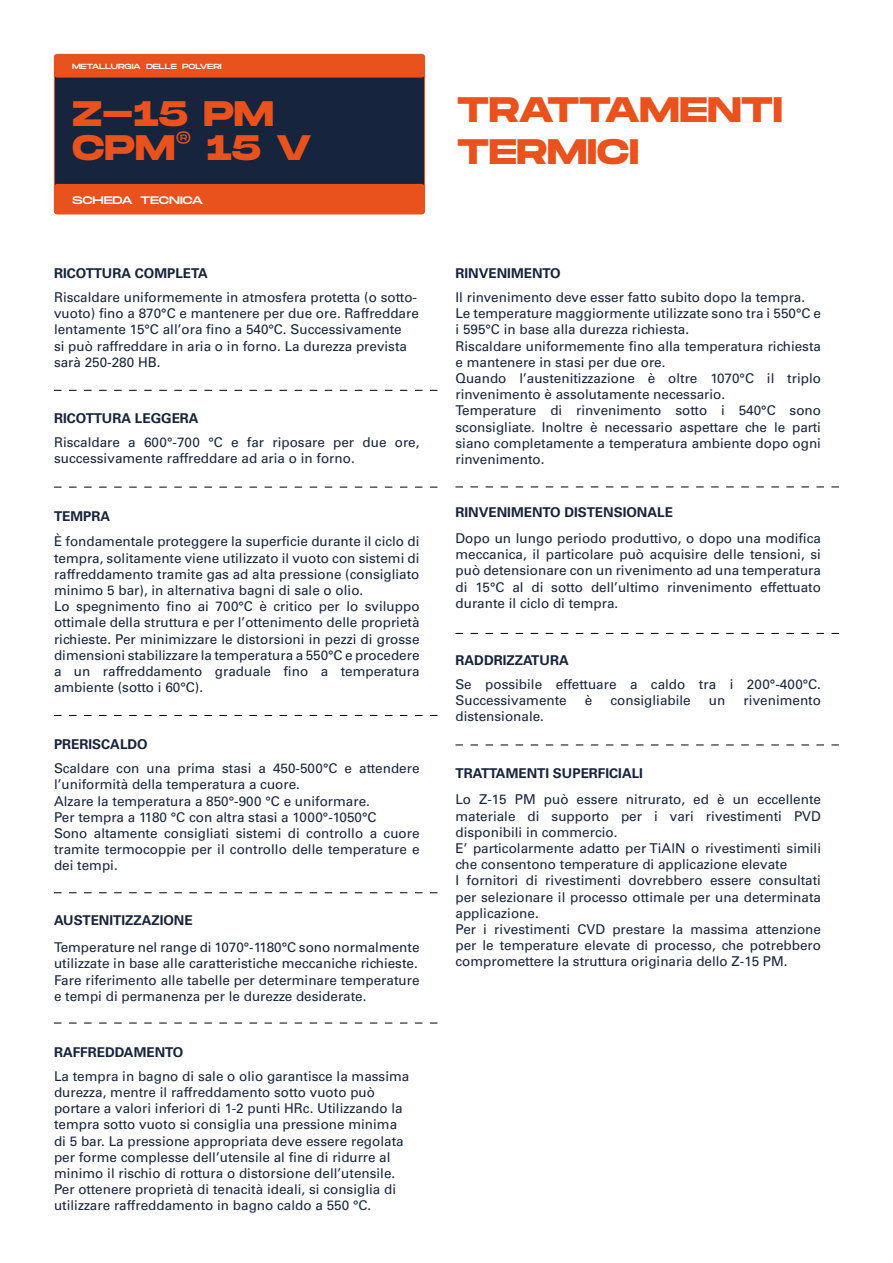
<style>
.page{position:relative;width:893px;height:1263px;background:#fff}
.page>*{position:absolute;margin:0;border:0;box-sizing:border-box;transform-origin:0 0}
.t1{font:700 35.4px/42.5px "Monument Extended";letter-spacing:-.01em;color:#e9511d}
.t2{font:13.5px/16.2px "Univers LT Std";color:#17243d}
.t3{font:700 13.5px "Univers LT Std";color:#17243d}
.t4{font:300 10.95px "Monument Extended";letter-spacing:-.015em;color:#fff}
.t5{font:300 7.5px "Monument Extended";letter-spacing:-.02em;color:#fff}
</style>
<div class="page">
<svg style="left:54px;top:390px;width:383px;height:1px"></svg>
<svg style="left:54px;top:487px;width:383px;height:1px"></svg>
<svg style="left:455px;top:487px;width:384px;height:1px"></svg>
<svg style="left:54px;top:715px;width:383px;height:1px"></svg>
<svg style="left:455px;top:633px;width:384px;height:1px"></svg>
<svg style="left:54px;top:892px;width:383px;height:1px"></svg>
<svg style="left:54px;top:1023px;width:383px;height:1px"></svg>
<svg style="left:455px;top:745px;width:384px;height:1px"></svg>
<div style="left:54px;top:54px;width:371px;height:160px;background:#17243d;border-radius:3px"></div>
<div style="left:54px;top:184px;width:371px;height:30px;background:#e9511d;border-radius:3px"></div>
<div style="left:54px;top:54px;width:371px;height:24px;background:#e9511d;border-radius:3px"></div>
<p class="t5" style="left:72px;top:60px;width:151px">METALLURGIA DELLE POLVERI</p>
<h1 class="t1" style="left:72px;top:95px;width:241px;line-height:34.5px">Z-15 PM<br>CPM<sup>®</sup> 15 V</h1>
<p class="t4" style="left:72px;top:192px;width:133px">SCHEDA TECNICA</p>
<p class="t3" style="left:54px;top:266px;width:155px">RICOTTURA COMPLETA</p>
<p class="t2" style="left:54px;top:289px;width:366px">Riscaldare uniformemente in atmosfera protetta (o sotto&shy;vuoto) fino a 870°C e mantenere per due ore. Raffreddare lentamente 15°C all’ora fino a 540°C. Successivamente<br>si può raffreddare in aria o in forno. La durezza prevista sarà 250-280 HB.</p>
<p class="t3" style="left:54px;top:411px;width:146px">RICOTTURA LEGGERA</p>
<p class="t2" style="left:54px;top:434px;width:367px">Riscaldare a 600°-700 °C e far riposare per due ore, successivamente raffreddare ad aria o in forno.</p>
<h1 class="t1" style="left:457px;top:87px;width:327px">TRATTAMENTI<br>TERMICI</h1>
<p class="t3" style="left:455px;top:266px;width:107px">RINVENIMENTO</p>
<p class="t2" style="left:455px;top:289px;width:367px">Il rinvenimento deve esser fatto subito dopo la tempra.<br>Le temperature maggiormente utilizzate sono tra i 550°C e i 595°C in base alla durezza richiesta.<br>Riscaldare uniformemente fino alla temperatura richiesta e mantenere in stasi per due ore.<br>Quando l’austenitizzazione è oltre 1070°C il triplo rinvenimento è assolutamente necessario.<br>Temperature di rinvenimento sotto i 540°C sono sconsigliate. Inoltre è necessario aspettare che le parti siano completamente a temperatura ambiente dopo ogni rinvenimento.</p>
<p class="t3" style="left:54px;top:508px;width:58px">TEMPRA</p>
<p class="t3" style="left:455px;top:505px;width:219px">RINVENIMENTO DISTENSIONALE</p>
<p class="t2" style="left:54px;top:534px;width:367px">È fondamentale proteggere la superficie durante il ciclo di tempra, solitamente viene utilizzato il vuoto con sistemi di raffreddamento tramite gas ad alta pressione (consigliato minimo 5 bar), in alternativa bagni di sale o olio.<br>Lo spegnimento fino ai 700°C è critico per lo sviluppo ottimale della struttura e per l’ottenimento delle proprietà richieste. Per minimizzare le distorsioni in pezzi di grosse dimensioni stabilizzare la temperatura a 550°C e procedere a un raffreddamento graduale fino a temperatura ambiente (sotto i 60°C).</p>
<p class="t2" style="left:455px;top:530px;width:367px;text-align:justify">Dopo un lungo periodo produttivo, o dopo una modifica meccanica, il particolare può acquisire delle tensioni, si può detensionare con un rivenimento ad una temperatura di 15°C al di sotto dell’ultimo rinvenimento effettuato durante il ciclo di tempra.</p>
<p class="t3" style="left:455px;top:653px;width:115px">RADDRIZZATURA</p>
<p class="t2" style="left:455px;top:676px;width:367px">Se possibile effettuare a caldo tra i 200°-400°C.<br>Successivamente</p>
<p class="t2" style="left:585px;top:692px;width:9px">è</p>
<p class="t2" style="left:610px;top:692px;width:82px">consigliabile</p>
<p class="t2" style="left:709px;top:692px;width:18px">un</p>
<p class="t2" style="left:743px;top:692px;width:79px">rivenimento</p>
<p class="t3" style="left:54px;top:737px;width:95px">PRERISCALDO</p>
<p class="t2" style="left:54px;top:760px;width:367px">Scaldare con una prima stasi a 450-500°C e attendere l’uniformità della temperatura a cuore.<br>Alzare la temperatura a 850°-900 °C e uniformare.<br>Per tempra a 1180 °C con altra stasi a 1000°-1050°C<br>Sono altamente consigliati sistemi di controllo a cuore tramite termocoppie per il controllo delle temperature e dei tempi.</p>
<p class="t3" style="left:54px;top:913px;width:140px">AUSTENITIZZAZIONE</p>
<p class="t2" style="left:54px;top:939px;width:367px">Temperature nel range di 1070°-1180°C sono normalmente utilizzate in base alle caratteristiche meccaniche richieste.<br>Fare riferimento alle tabelle per determinare temperature e tempi di permanenza per le durezze desiderate.</p>
<p class="t3" style="left:54px;top:1044px;width:131px">RAFFREDDAMENTO</p>
<p class="t2" style="left:54px;top:1068px;width:357px">La tempra in bagno di sale o olio garantisce la massima durezza, mentre il raffreddamento sotto vuoto può portare a valori inferiori di 1-2 punti HRc. Utilizzando la tempra sotto vuoto si consiglia una pressione minima di 5 bar. La pressione appropriata deve essere regolata per forme complesse dell’utensile al fine di ridurre al minimo il rischio di rottura o distorsione dell’utensile.<br>Per ottenere proprietà di tenacità ideali, si consiglia di utilizzare raffreddamento in bagno caldo a 550 °C.</p>
<p class="t2" style="left:455px;top:708px;width:90px">distensionale.</p>
<p class="t3" style="left:455px;top:765px;width:189px">TRATTAMENTI SUPERFICIALI</p>
<p class="t2" style="left:455px;top:792px;width:367px">Lo Z-15 PM può essere nitrurato, ed è un eccellente materiale di supporto per i vari rivestimenti PVD disponibili in commercio.<br>E’ particolarmente adatto per TiAlN o rivestimenti simili che consentono temperature di applicazione elevate<br>I fornitori di rivestimenti dovrebbero essere consultati per selezionare il processo ottimale per una determinata applicazione.<br>Per i rivestimenti CVD prestare la massima attenzione per le temperature elevate di processo, che potrebbero compromettere la struttura originaria dello Z-15 PM.</p>
</div>
